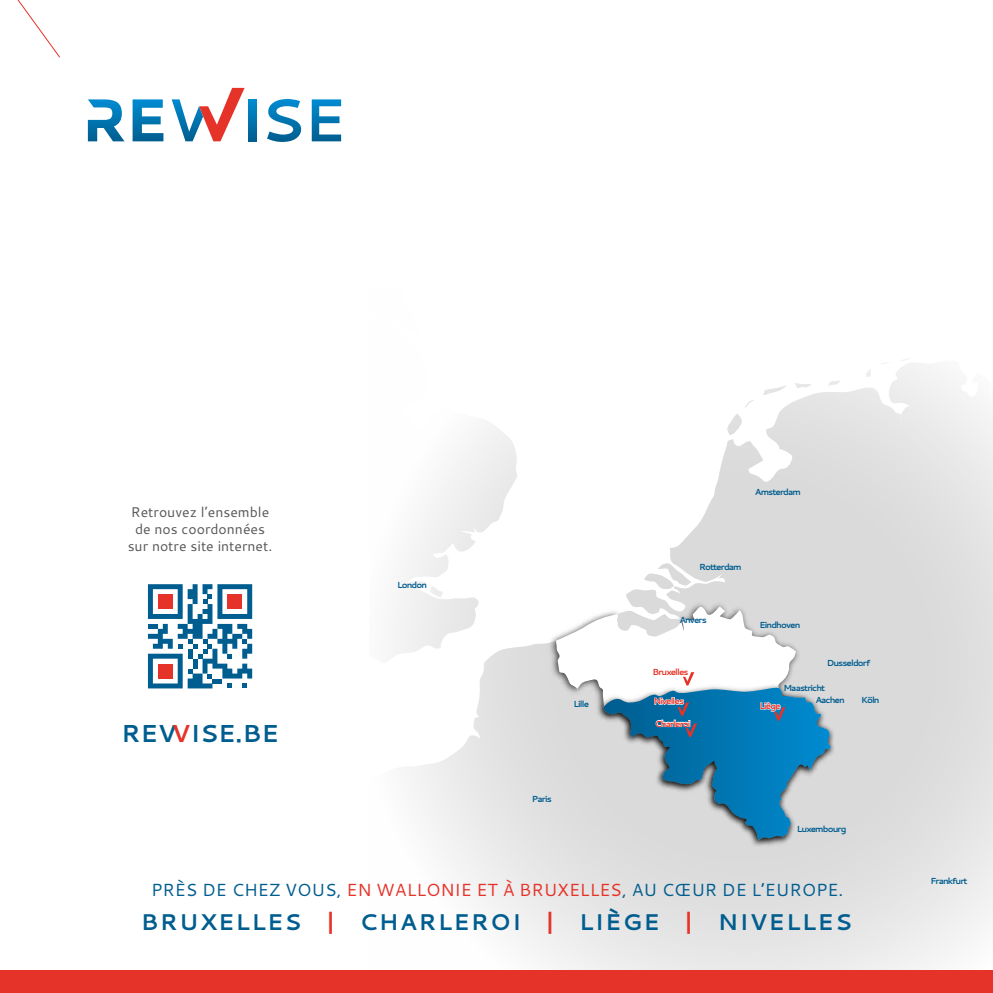
<style>
.page{position:relative;width:993px;height:993px;background:#fff}
.page>*{position:absolute;margin:0;border:0;box-sizing:border-box;transform-origin:0 0}
.t1{font:700 24.5px "Cantarell";color:#005d8f}
.t2{font:700 22.75px "Cantarell";letter-spacing:.06em;color:#005d8f}
.t3{font:17.5px "Cantarell";color:#005d8f}
.t4{font:14px/16.8px "Cantarell";color:#575756;text-align:center}
.t5{font:700 8.75px "Cantarell";letter-spacing:-.1em;color:#005d8f}
.t6{font:700 8.75px "Cantarell";letter-spacing:-.1em;color:#e63329}
.s1{color:#e63329}
</style>
<div class="page">
<svg style="left:394px;top:363px;width:598px;height:607px"></svg>
<img style="left:545px;top:598px;width:293px;height:252px">
<svg style="left:555px;top:604px;width:275px;height:235px"></svg>
<img style="left:593px;top:679px;width:245px;height:171px">
<svg style="left:430px;top:585px;width:14px;height:12px"></svg>
<svg style="left:644px;top:563px;width:46px;height:27px"></svg>
<svg style="left:726px;top:399px;width:28px;height:35px"></svg>
<svg style="left:763px;top:385px;width:23px;height:10px"></svg>
<svg style="left:794px;top:383px;width:17px;height:5px"></svg>
<svg style="left:827px;top:380px;width:13px;height:7px"></svg>
<svg style="left:865px;top:369px;width:5px;height:8px"></svg>
<svg style="left:617px;top:609px;width:63px;height:27px"></svg>
<svg style="left:172px;top:88px;width:72px;height:53px"></svg>
<svg style="left:248px;top:99px;width:8px;height:42px"></svg>
<svg style="left:267px;top:99px;width:34px;height:43px"></svg>
<svg style="left:311px;top:99px;width:30px;height:42px"></svg>
<svg style="left:88px;top:99px;width:36px;height:42px"></svg>
<svg style="left:132px;top:99px;width:31px;height:42px"></svg>
<svg style="left:148px;top:584px;width:104px;height:104px"></svg>
<div style="left:158px;top:663px;width:15px;height:15px;background:#e63329"></div>
<svg style="left:603px;top:672px;width:227px;height:167px;background:#74a9c5"></svg>
<div style="left:0;top:970px;width:992px;height:22px;background:#e63329"></div>
<svg style="left:17px;top:0;width:43px;height:58px"></svg>
<h3 class="t4" style="left:128px;top:503px;width:146px">Retrouvez l’ensemble de nos coordonnées sur notre site internet.</h3>
<h1 class="t1" style="left:121px;top:716px;width:159px">REV<span class="s1">V</span>ISE.BE</h1>
<p class="t5" style="left:397px;top:578px;width:32px">London</p>
<p class="t5" style="left:573px;top:697px;width:17px">Lille</p>
<p class="t5" style="left:532px;top:792px;width:21px">Paris</p>
<p class="t5" style="left:754px;top:485px;width:48px">Amsterdam</p>
<p class="t5" style="left:698px;top:560px;width:44px">Rotterdam</p>
<p class="t5" style="left:679px;top:613px;width:29px">Anvers</p>
<p class="t6" style="left:652px;top:666px;width:38px">Bruxelles</p>
<p class="t6" style="left:653px;top:694px;width:32px">Nivelles</p>
<p class="t6" style="left:654px;top:717px;width:37px">Charleroi</p>
<p class="t5" style="left:759px;top:618px;width:42px">Eindhoven</p>
<p class="t5" style="left:826px;top:656px;width:45px">Dusseldorf</p>
<p class="t5" style="left:783px;top:681px;width:43px">Maastricht</p>
<p class="t6" style="left:759px;top:699px;width:23px">Liège</p>
<p class="t5" style="left:815px;top:693px;width:31px">Aachen</p>
<p class="t5" style="left:860px;top:693px;width:20px">Köln</p>
<p class="t5" style="left:796px;top:822px;width:51px">Luxembourg</p>
<h3 class="t3" style="left:151px;top:877px;width:693px">PRÈS DE CHEZ VOUS, <span class="s1">EN WALLONIE ET À BRUXELLES</span>, AU CŒUR DE L’EUROPE.</h3>
<h2 class="t2" style="left:141px;top:905px;width:712px">BRUXELLES <span class="s1">|</span> CHARLEROI <span class="s1">|</span> LIÈGE <span class="s1">|</span> NIVELLES</h2>
<p class="t5" style="left:930px;top:874px;width:39px">Frankfurt</p>
</div>
